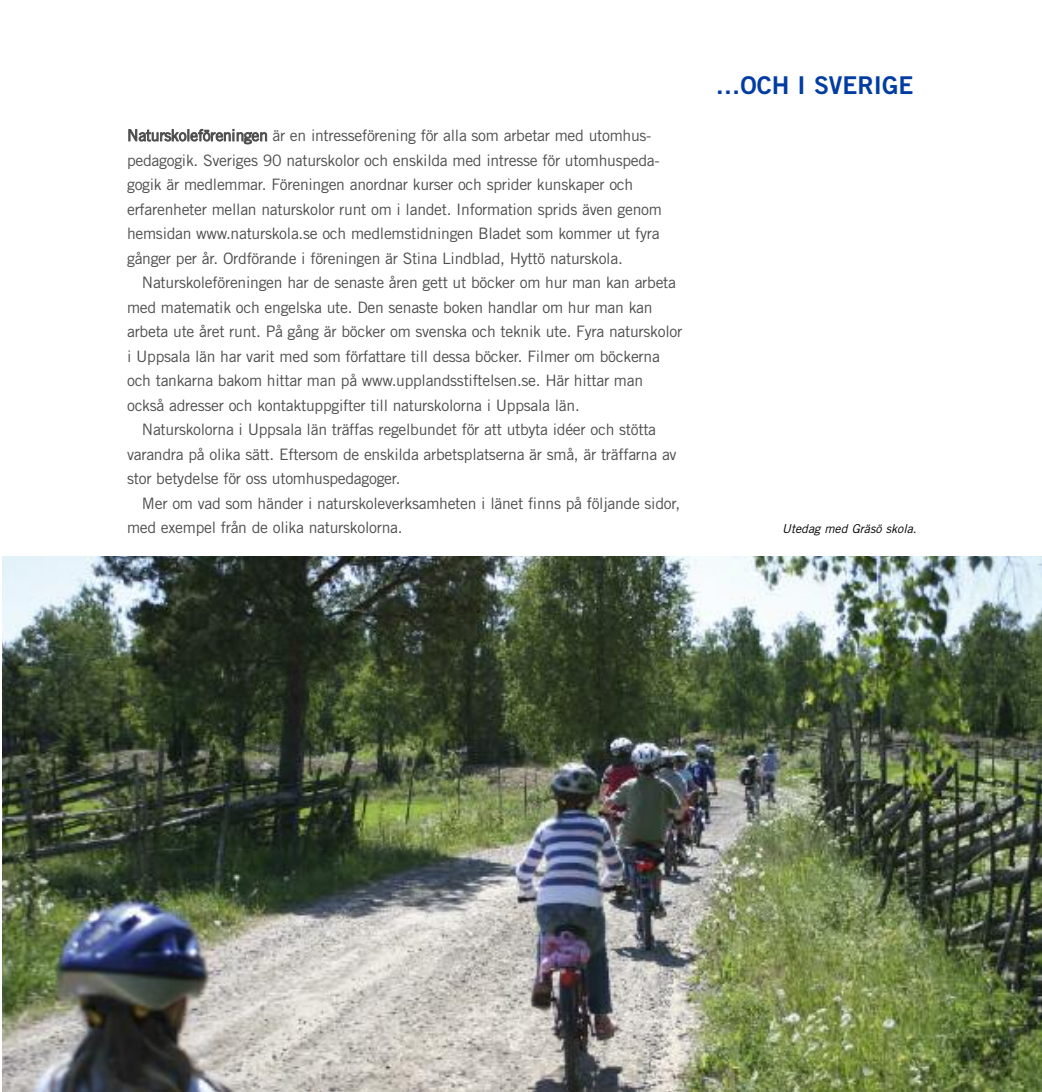
<style>
.page{position:relative;width:1042px;height:1092px;background:#fff}
.page>*{position:absolute;margin:0;border:0;box-sizing:border-box;transform-origin:0 0}
.t1{font:24.5px "Trade Gothic Bold Two";color:#003ca2}
.t2{font:15.75px/24.5px "Trade Gothic";letter-spacing:-.02em;color:#4d4d4d}
.t3{font:italic 12.25px "Trade Gothic";color:#000}
</style>
<div class="page">
<img style="left:2px;top:556px;width:1040px;height:535px">
<p class="t2" style="left:127px;top:124px;width:536px">Naturskoleföreningen är en intresseförening för alla som arbetar med utomhus&shy;pedagogik. Sveriges 90 naturskolor och enskilda med intresse för utomhuspeda&shy;gogik är medlemmar. Föreningen anordnar kurser och sprider kunskaper och erfarenheter mellan naturskolor runt om i landet. Information sprids även genom hemsidan www.naturskola.se och medlemstidningen Bladet som kommer ut fyra gånger per år. Ordförande i föreningen är Stina Lindblad, Hyttö naturskola.</p>
<p class="t2" style="left:142px;top:271px;width:535px">Naturskoleföreningen har de senaste åren gett ut böcker om hur man kan arbeta</p>
<p class="t2" style="left:127px;top:296px;width:527px">med matematik och engelska ute. Den senaste boken handlar om hur man kan</p>
<p class="t2" style="left:127px;top:320px;width:557px">arbeta ute året runt. På gång är böcker om svenska och teknik ute. Fyra naturskolor</p>
<p class="t2" style="left:127px;top:345px;width:534px">i Uppsala län har varit med som författare till dessa böcker. Filmer om böckerna</p>
<p class="t2" style="left:127px;top:369px;width:517px">och tankarna bakom hittar man på www.upplandsstiftelsen.se. Här hittar man</p>
<p class="t2" style="left:127px;top:394px;width:454px">också adresser och kontaktuppgifter till naturskolorna i Uppsala län.</p>
<p class="t2" style="left:142px;top:418px;width:516px">Naturskolorna i Uppsala län träffas regelbundet för att utbyta idéer och stötta</p>
<p class="t2" style="left:127px;top:443px;width:551px">varandra på olika sätt. Eftersom de enskilda arbetsplatserna är små, är träffarna av</p>
<p class="t2" style="left:127px;top:467px;width:275px">stor betydelse för oss utomhuspedagoger.</p>
<p class="t2" style="left:142px;top:492px;width:540px">Mer om vad som händer i naturskoleverksamheten i länet finns på följande sidor,</p>
<p class="t2" style="left:127px;top:516px;width:277px">med exempel från de olika naturskolorna.</p>
<h1 class="t1" style="left:716px;top:76px;width:199px">…OCH I SVERIGE</h1>
<p class="t3" style="left:782px;top:524px;width:136px">Utedag med Gräsö skola.</p>
</div>
